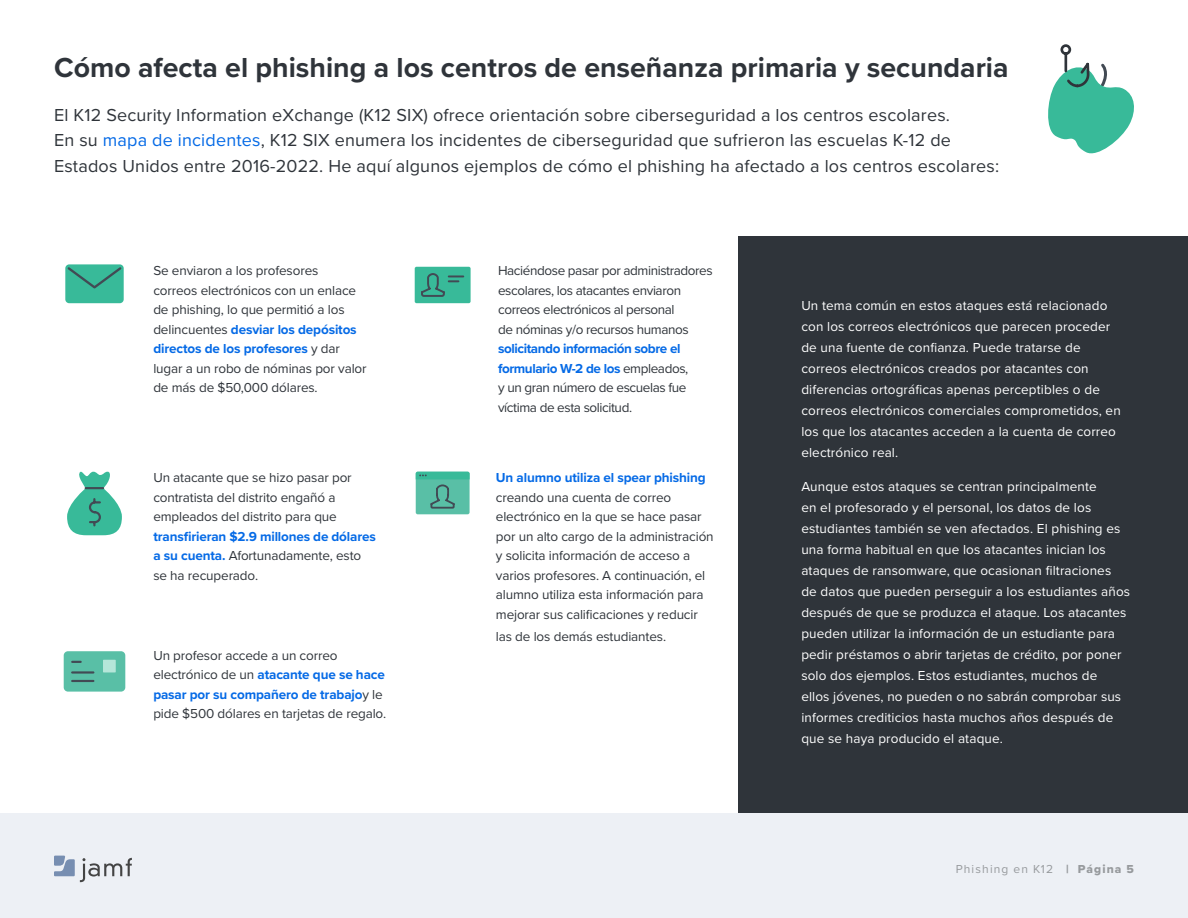
<style>
.page{position:relative;width:1188px;height:918px;background:#fff}
.page>*{position:absolute;margin:0;border:0;box-sizing:border-box;transform-origin:0 0}
.t1{font:700 28.5px "Proxima Nova";color:#2f343a}
.t2{font:18px/25.5px "Proxima Nova";letter-spacing:.01em;color:#2f343a}
.t3{font:13.5px/21px "Proxima Nova";letter-spacing:.01em;color:#fff}
.t4{font:13.5px/19.5px "Proxima Nova";letter-spacing:-.01em;color:#2f343a}
.t5{font:13.5px/19.5px "Proxima Nova";letter-spacing:-.03em;color:#2f343a}
.t6{font:700 13.5px/19.5px "Proxima Nova";letter-spacing:-.01em;color:#056ae6}
.t7{font:12px "Proxima Nova";letter-spacing:.095em;color:#979a9d}
.s1{color:#056ae6}
.s2{font-weight:700;color:#056ae6}
.s3{font-weight:400;color:#2f343a}
.s4{font-family:"Proxima Nova Extrabld"}
</style>
<div class="page">
<div style="left:0;top:813px;width:1188px;height:105px;background:#edf0f5"></div>
<svg style="left:54px;top:856px;width:78px;height:26px"></svg>
<div style="left:739px;top:237px;width:449px;height:576px;background:#2f343a"></div>
<svg style="left:1048px;top:44px;width:86px;height:110px"></svg>
<div style="left:65px;top:264px;width:59px;height:39px;background:#38ba99;border-radius:4px"></div>
<svg style="left:66px;top:265px;width:58px;height:25px"></svg>
<svg style="left:67px;top:471px;width:55px;height:64px"></svg>
<div style="left:415px;top:267px;width:56px;height:36px;background:#38ba99;border-radius:2px"></div>
<svg style="left:421px;top:273px;width:44px;height:24px"></svg>
<div style="left:416px;top:472px;width:54px;height:42px;background:#59bfa6;border-radius:2px"></div>
<svg style="left:416px;top:472px;width:54px;height:38px"></svg>
<div style="left:64px;top:651px;width:61px;height:41px;background:#59bfa6;border-radius:4px"></div>
<hr style="left:72px;top:671px;width:21px;height:3px;background:#424a54">
<hr style="left:72px;top:680px;width:21px;height:2px;background:#424a54">
<svg style="left:72px;top:661px;width:9px;height:2px"></svg>
<div style="left:103px;top:660px;width:13px;height:12px;background:#b5e6d9"></div>
<h1 class="t1" style="left:54px;top:46px;width:956px">Cómo afecta el phishing a los centros de enseñanza primaria y secundaria</h1>
<p class="t2" style="left:54px;top:101px;width:947px">El K12 Security Information eXchange (K12 SIX) ofrece orientación sobre ciberseguridad a los centros escolares.<br>En su <span class="s1">mapa de incidentes</span>, K12 SIX enumera los incidentes de ciberseguridad que sufrieron las escuelas K-12 de<br>Estados Unidos entre 2016-2022. He aquí algunos ejemplos de cómo el phishing ha afectado a los centros escolares:</p>
<p class="t4" style="left:153px;top:260px;width:215px">Se enviaron a los profesores<br>correos electrónicos con un enlace de phishing, lo que permitió a los delincuentes <span class="s2">desviar los depósitos directos de los profesores</span> y dar lugar a un robo de nóminas por valor de más de $50,000 dólares.</p>
<p class="t5" style="left:498px;top:260px;width:216px">Haciéndose pasar por administradores escolares, los atacantes enviaron correos electrónicos al personal<br>de nóminas y/o recursos humanos</p>
<p class="t5" style="left:498px;top:338px;width:192px"><span class="s2">solicitando información sobre el formulario W-2 de los</span> empleados, y un gran número de escuelas fue víctima de esta solicitud.</p>
<p class="t4" style="left:153px;top:467px;width:200px">Un atacante que se hizo pasar por contratista del distrito engañó a empleados del distrito para que</p>
<p class="t6" style="left:153px;top:526px;width:224px">transfirieran $2.9 millones de dólares a su cuenta. <span class="s3">Afortunadamente, esto se ha recuperado.</span></p>
<p class="t4" style="left:153px;top:645px;width:234px">Un profesor accede a un correo electrónico de un <span class="s2">atacante que se hace pasar por su compañero de trabajo</span>y le pide $500 dólares en tarjetas de regalo.</p>
<p class="t6" style="left:496px;top:468px;width:211px">Un alumno utiliza el spear phishing</p>
<p class="t4" style="left:496px;top:487px;width:219px">creando una cuenta de correo electrónico en la que se hace pasar por un alto cargo de la administración y solicita información de acceso a varios profesores. A continuación, el alumno utiliza esta información para mejorar sus calificaciones y reducir</p>
<p class="t4" style="left:496px;top:626px;width:172px">las de los demás estudiantes.</p>
<p class="t3" style="left:801px;top:294px;width:321px">Un tema común en estos ataques está relacionado con los correos electrónicos que parecen proceder de una fuente de confianza. Puede tratarse de correos electrónicos creados por atacantes con diferencias ortográficas apenas perceptibles o de correos electrónicos comerciales comprometidos, en los que los atacantes acceden a la cuenta de correo electrónico real.</p>
<p class="t3" style="left:801px;top:476px;width:330px">Aunque estos ataques se centran principalmente<br>en el profesorado y el personal, los datos de los estudiantes también se ven afectados. El phishing es una forma habitual en que los atacantes inician los ataques de ransomware, que ocasionan filtraciones<br>de datos que pueden perseguir a los estudiantes años después de que se produzca el ataque. Los atacantes pueden utilizar la información de un estudiante para pedir préstamos o abrir tarjetas de crédito, por poner solo dos ejemplos. Estos estudiantes, muchos de<br>ellos jóvenes, no pueden o no sabrán comprobar sus informes crediticios hasta muchos años después de que se haya producido el ataque.</p>
<p class="t7" style="left:956px;top:860px;width:180px">Phishing en K12 <span class="s4">| Página 5</span></p>
</div>
